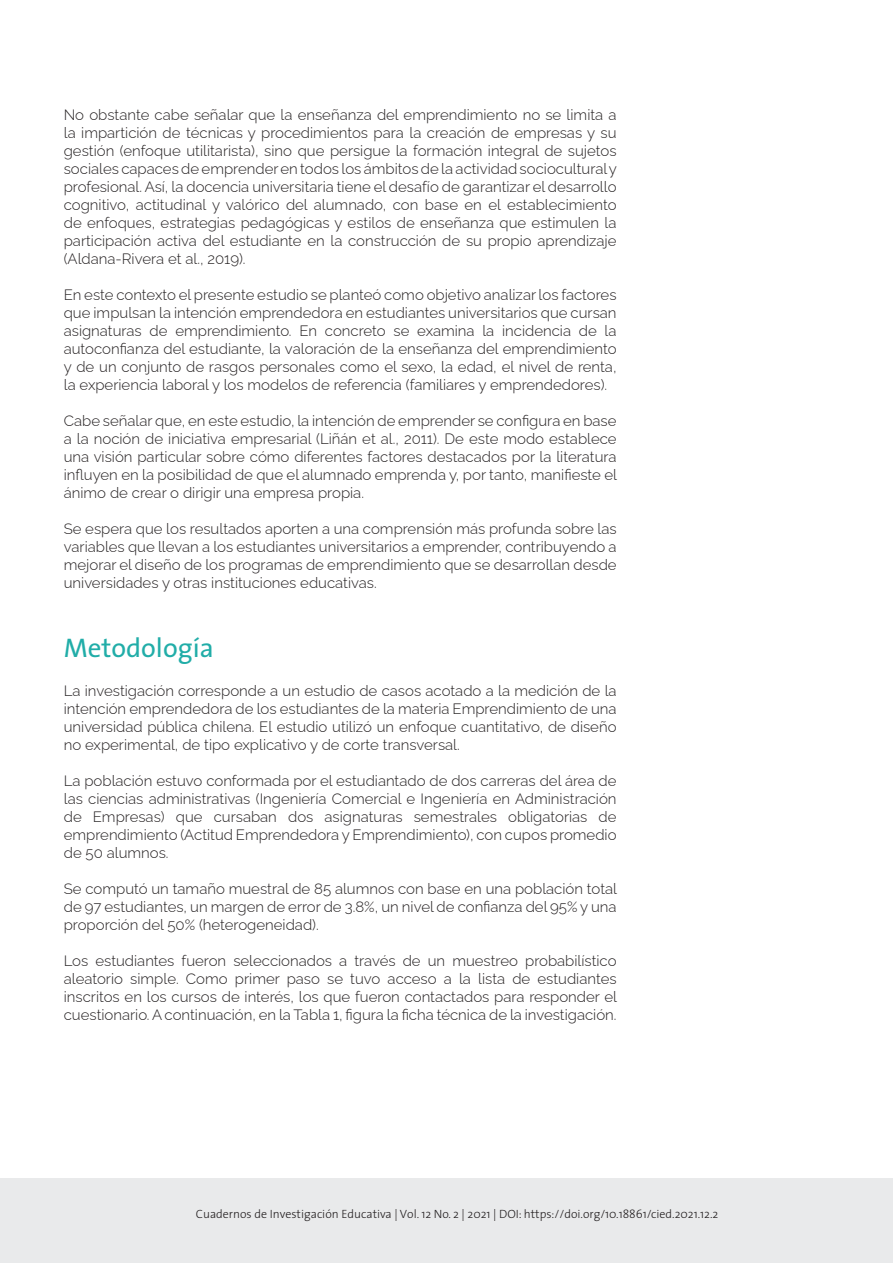
<style>
.page{position:relative;width:893px;height:1263px;background:#fff}
.page>*{position:absolute;margin:0;border:0;box-sizing:border-box;transform-origin:0 0}
.t1{font:27px "The Sans";color:#21ada8}
.t2{font:300 15px/18px "Raleway";color:#231f20;text-align:justify}
.t3{font:300 12px "The Sans";color:#231f20}
</style>
<div class="page">
<div style="left:0;top:1178px;width:893px;height:85px;background:#e9eaeb"></div>
<p class="t2" style="left:64px;top:104px;width:555px">No obstante cabe señalar que la enseñanza del emprendimiento no se limita a la impartición de técnicas y procedimientos para la creación de empresas y su gestión (enfoque utilitarista), sino que persigue la formación integral de sujetos sociales capaces de emprender en todos los ámbitos de la actividad sociocultural y profesional. Así, la docencia universitaria tiene el desafío de garantizar el desarrollo cognitivo, actitudinal y valórico del alumnado, con base en el establecimiento de enfoques, estrategias pedagógicas y estilos de enseñanza que estimulen la participación activa del estudiante en la construcción de su propio aprendizaje (Aldana-Rivera et al., 2019).</p>
<p class="t2" style="left:64px;top:284px;width:554px">En este contexto el presente estudio se planteó como objetivo analizar los factores que impulsan la intención emprendedora en estudiantes universitarios que cursan asignaturas de emprendimiento. En concreto se examina la incidencia de la autoconfianza del estudiante, la valoración de la enseñanza del emprendimiento y de un conjunto de rasgos personales como el sexo, la edad, el nivel de renta, la experiencia laboral y los modelos de referencia (familiares y emprendedores).</p>
<p class="t2" style="left:64px;top:410px;width:555px">Cabe señalar que, en este estudio, la intención de emprender se configura en base a la noción de iniciativa empresarial (Liñán et al., 2011). De este modo establece una visión particular sobre cómo diferentes factores destacados por la literatura influyen en la posibilidad de que el alumnado emprenda y, por tanto, manifieste el ánimo de crear o dirigir una empresa propia.</p>
<p class="t2" style="left:64px;top:518px;width:554px">Se espera que los resultados aporten a una comprensión más profunda sobre las variables que llevan a los estudiantes universitarios a emprender, contribuyendo a mejorar el diseño de los programas de emprendimiento que se desarrollan desde universidades y otras instituciones educativas.</p>
<h1 class="t1" style="left:64px;top:625px;width:152px">Metodología</h1>
<p class="t2" style="left:64px;top:680px;width:554px">La investigación corresponde a un estudio de casos acotado a la medición de la intención emprendedora de los estudiantes de la materia Emprendimiento de una universidad pública chilena. El estudio utilizó un enfoque cuantitativo, de diseño no experimental, de tipo explicativo y de corte transversal.</p>
<p class="t2" style="left:64px;top:770px;width:554px">La población estuvo conformada por el estudiantado de dos carreras del área de las ciencias administrativas (Ingeniería Comercial e Ingeniería en Administración de Empresas) que cursaban dos asignaturas semestrales obligatorias de emprendimiento (Actitud Emprendedora y Emprendimiento), con cupos promedio de 50 alumnos.</p>
<p class="t2" style="left:64px;top:878px;width:555px">Se computó un tamaño muestral de 85 alumnos con base en una población total de 97 estudiantes, un margen de error de 3.8%, un nivel de confianza del 95% y una proporción del 50% (heterogeneidad).</p>
<p class="t2" style="left:64px;top:950px;width:555px">Los estudiantes fueron seleccionados a través de un muestreo probabilístico aleatorio simple. Como primer paso se tuvo acceso a la lista de estudiantes inscritos en los cursos de interés, los que fueron contactados para responder el cuestionario. A continuación, en la Tabla 1, figura la ficha técnica de la investigación.</p>
<p class="t3" style="left:196px;top:1204px;width:524px">Cuadernos de Investigación Educativa | Vol. 12 No. 2 | 2021 | DOI: https://doi.org/10.18861/cied.2021.12.2</p>
</div>
